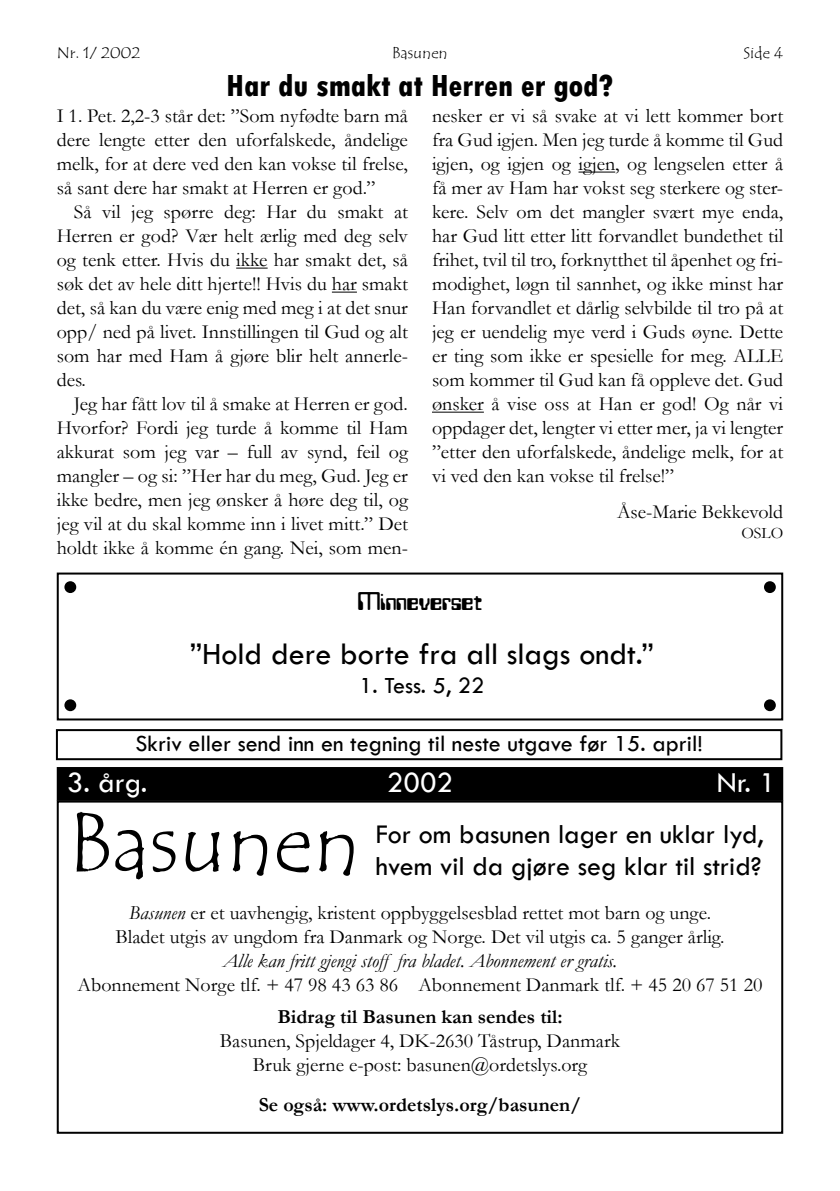
<style>
.page{position:relative;width:840px;height:1191px;background:#fff}
.page>*{position:absolute;margin:0;border:0;box-sizing:border-box;transform-origin:0 0}
.t1{font:84.2px "Tempus Sans ITC";color:#000}
.t2{font:500 32px "Tw Cen";color:#000}
.t3{font:800 condensed 32px "Tw Cen";color:#000}
.t4{font:500 30px "Tw Cen";color:#fff}
.t5{font:500 28px/32px "Tw Cen";color:#000}
.t6{font:28px "Westminster";color:#000}
.t7{font:500 24px "Tw Cen";color:#000}
.t8{font:20px/24px "Garamond";color:#000;text-align:justify}
.t9{font:700 20px "Garamond";color:#000}
.t10{font:italic 20px "Garamond";color:#000}
.t11{font:16px "Tempus Sans ITC";color:#000}
.t12{font:16px "Garamond";color:#000}
.s1{font-style:italic}
</style>
<div class="page">
<div style="left:57px;top:800px;width:725px;height:333px;border:2px solid #000"></div>
<div style="left:58px;top:768px;width:723px;height:32px;background:#000"></div>
<div style="left:57px;top:767px;width:725px;height:34px;border:2px solid #000"></div>
<hr style="left:236px;top:268px;width:31px;height:1px;background:#000">
<svg style="left:332px;top:292px;width:25px;height:1px"></svg>
<hr style="left:578px;top:172px;width:37px;height:1px;background:#000">
<hr style="left:432px;top:412px;width:51px;height:1px;background:#000">
<div style="left:56px;top:729px;width:726px;height:31px;border:2px solid #000"></div>
<div style="left:57px;top:572px;width:725px;height:148px;border:2px solid #000"></div>
<div style="left:65px;top:582px;width:10px;height:10px;background:#000;border-radius:50%"></div>
<div style="left:64px;top:581px;width:12px;height:12px;border:2px solid #000;border-radius:50%"></div>
<div style="left:764px;top:582px;width:10px;height:10px;background:#000;border-radius:50%"></div>
<div style="left:763px;top:581px;width:12px;height:12px;border:2px solid #000;border-radius:50%"></div>
<div style="left:65px;top:700px;width:10px;height:10px;background:#000;border-radius:50%"></div>
<div style="left:64px;top:699px;width:12px;height:12px;border:2px solid #000;border-radius:50%"></div>
<div style="left:764px;top:700px;width:10px;height:10px;background:#000;border-radius:50%"></div>
<div style="left:763px;top:699px;width:12px;height:12px;border:2px solid #000;border-radius:50%"></div>
<p class="t11" style="left:57px;top:43px;width:85px">Nr. 1/ 2002</p>
<p class="t11" style="left:392px;top:43px;width:57px">Basunen</p>
<p class="t11" style="left:743px;top:43px;width:41px">Side 4</p>
<h2 class="t3" style="left:226px;top:67px;width:388px">Har du smakt at Herren er god?</h2>
<p class="t8" style="left:57px;top:103px;width:352px">I 1. Pet. 2,2-3 står det: ”Som nyfødte barn må dere lengte etter den uforfalskede, åndelige melk, for at dere ved den kan vokse til frelse, så sant dere har smakt at Herren er god.”</p>
<p class="t8" style="left:57px;top:199px;width:352px;text-indent:17px">Så vil jeg spørre deg: Har du smakt at Herren er god? Vær helt ærlig med deg selv og tenk etter. Hvis du ikke har smakt det, så søk det av hele ditt hjerte!! Hvis du har smakt det, så kan du være enig med meg i at det snur opp/ ned på livet. Innstillingen til Gud og alt som har med Ham å gjøre blir helt annerle&shy;des.</p>
<p class="t8" style="left:57px;top:391px;width:352px;text-indent:17px">Jeg har fått lov til å smake at Herren er god.<br>Hvorfor? Fordi jeg turde å komme til Ham akkurat som jeg var – full av synd, feil og mangler – og si: ”Her har du meg, Gud. Jeg er ikke bedre, men jeg ønsker å høre deg til, og jeg vil at du skal komme inn i livet mitt.” Det holdt ikke å komme én gang. Nei, som men-</p>
<p class="t8" style="left:432px;top:103px;width:352px">nesker er vi så svake at vi lett kommer bort fra Gud igjen. Men jeg turde å komme til Gud igjen, og igjen og igjen, og lengselen etter å få mer av Ham har vokst seg sterkere og ster&shy;kere. Selv om det mangler svært mye enda, har Gud litt etter litt forvandlet bundethet til frihet, tvil til tro, forknytthet til åpenhet og fri&shy;modighet, løgn til sannhet, og ikke minst har Han forvandlet et dårlig selvbilde til tro på at jeg er uendelig mye verd i Guds øyne. Dette er ting som ikke er spesielle for meg. ALLE som kommer til Gud kan få oppleve det. Gud ønsker å vise oss at Han er god! Og når vi oppdager det, lengter vi etter mer, ja vi lengter ”etter den uforfalskede, åndelige melk, for at vi ved den kan vokse til frelse!”</p>
<p class="t8" style="left:616px;top:499px;width:168px">Åse-Marie Bekkevold</p>
<p class="t12" style="left:741px;top:522px;width:43px">OSLO</p>
<h3 class="t6" style="left:357px;top:587px;width:126px">Minneverset</h3>
<h2 class="t2" style="left:190px;top:634px;width:465px">”Hold dere borte fra all slags ondt.”</h2>
<p class="t7" style="left:359px;top:670px;width:126px">1. Tess. 5, 22</p>
<p class="t7" style="left:135px;top:729px;width:568px">Skriv eller send inn en tegning til neste utgave før 15. april!</p>
<h3 class="t4" style="left:67px;top:764px;width:82px">3. årg.</h3>
<h3 class="t4" style="left:386px;top:764px;width:68px">2002</h3>
<h3 class="t4" style="left:716px;top:764px;width:61px">Nr. 1</h3>
<h1 class="t1" style="left:68px;top:789px;width:294px">Basunen</h1>
<h3 class="t5" style="left:375px;top:818px;width:389px">For om basunen lager en uklar lyd, hvem vil da gjøre seg klar til strid?</h3>
<p class="t8" style="left:115px;top:900px;width:610px;text-align:center"><span class="s1">Basunen</span> er et uavhengig, kristent oppbyggelsesblad rettet mot barn og unge.<br>Bladet utgis av ungdom fra Danmark og Norge. Det vil utgis ca. 5 ganger årlig.</p>
<p class="t10" style="left:223px;top:947px;width:396px">Alle kan fritt gjengi stoff fra bladet. Abonnement er gratis.</p>
<p class="t8" style="left:77px;top:972px;width:686px">Abonnement Norge tlf. + 47 98 43 63 86 Abonnement Danmark tlf. + 45 20 67 51 20</p>
<p class="t9" style="left:277px;top:1003px;width:286px">Bidrag til Basunen kan sendes til:</p>
<p class="t8" style="left:220px;top:1028px;width:401px;text-align:center">Basunen, Spjeldager 4, DK-2630 Tåstrup, Danmark<br>Bruk gjerne e-post: basunen@ordetslys.org</p>
<p class="t9" style="left:258px;top:1091px;width:324px">Se også: www.ordetslys.org/basunen/</p>
</div>
